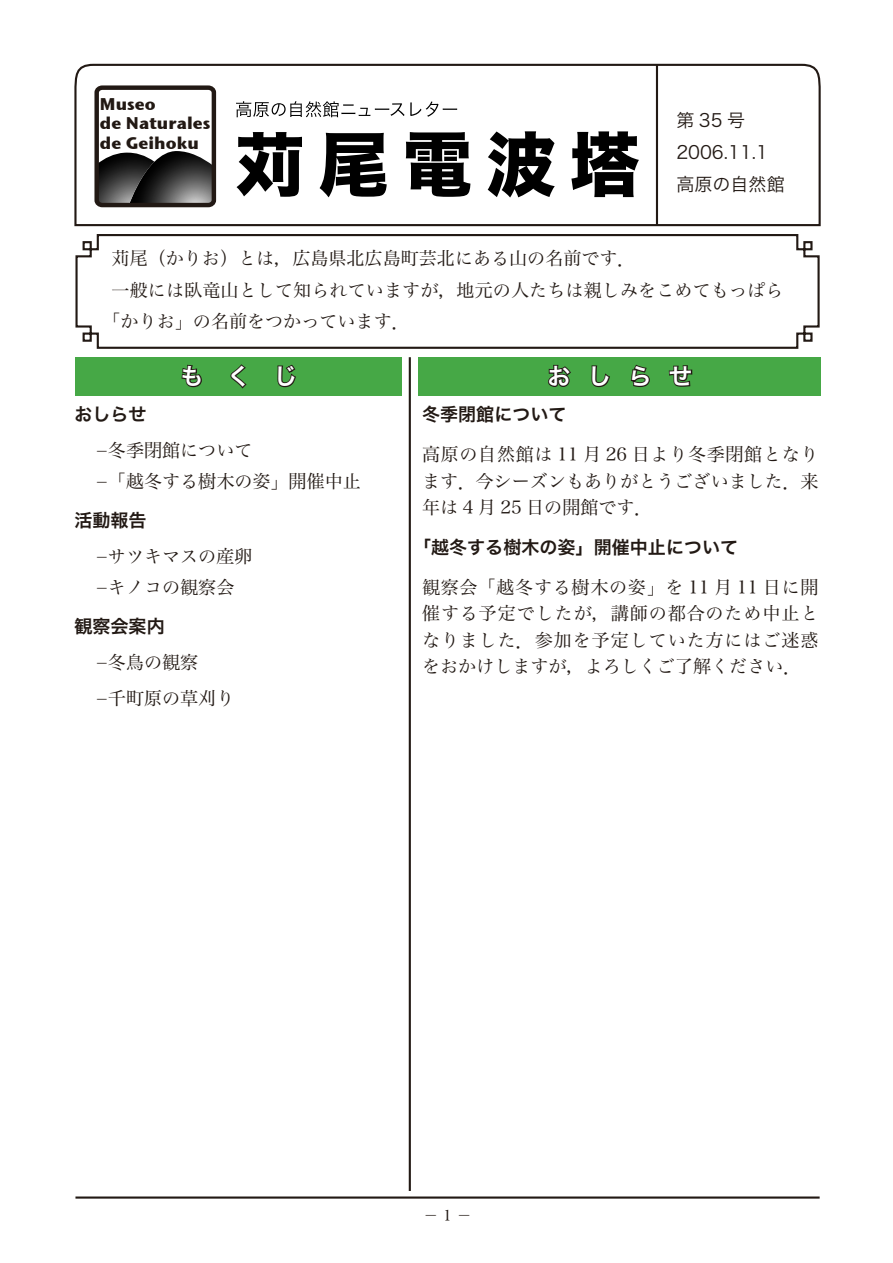
<style>
.page{position:relative;width:893px;height:1263px;background:#fff}
.page>*{position:absolute;margin:0;border:0;box-sizing:border-box;transform-origin:0 0}
.t1{font:23.4px "Hira Kaku Pro W6";color:#fff}
.おしらせ__記事本文{font:18px/26.5px "Hira Min Pro W3";color:#221914;text-align:justify}
.もくじ__記事タイトル{font:18px "Hira Min Pro W3";color:#221914}
.もくじ_大項目{font:18px "Hira Kaku Pro W6";color:#221914}
.t2{font:18px "Hira Kaku Pro W3";color:#221914}
.おしらせ__記事タイトル{font:18px "Hira Kaku Pro W6";color:#221914}
.t3{font:16.95px/19.4px "Stone Sans ITCTT Bold";color:#221914}
.t4{font:14.85px "Hira Min Pro W3";color:#221914}
</style>
<div class="page">
<svg style="left:75px;top:234px;width:745px;height:115px"></svg>
<svg style="left:74px;top:63px;width:747px;height:162px"></svg>
<hr style="left:656px;top:65px;width:2px;height:160px;background:#221914">
<div style="left:75px;top:357px;width:327px;height:39px;background:#46a846"></div>
<svg style="left:181px;top:364px;width:21px;height:24px"></svg>
<hr style="left:409px;top:357px;width:2px;height:834px;background:#221914">
<div style="left:419px;top:357px;width:402px;height:39px;background:#46a846"></div>
<svg style="left:668px;top:335px;width:25px;height:52px"></svg>
<hr style="left:75px;top:1196px;width:745px;height:2px;background:#221914">
<svg style="left:236px;top:101px;width:221px;height:16px"></svg>
<svg style="left:99px;top:151px;width:112px;height:51px;background:#4a4a4a"></svg>
<div style="left:94px;top:85px;width:122px;height:122px;border:4px solid #221914;border-radius:5px"></div>
<svg style="left:229px;top:132px;width:73px;height:257px"></svg>
<svg style="left:320px;top:133px;width:67px;height:64px"></svg>
<svg style="left:406px;top:132px;width:64px;height:65px"></svg>
<svg style="left:488px;top:131px;width:163px;height:257px"></svg>
<p class="t3" style="left:100px;top:94px;width:112px">Museo<br>de Naturales de Geihoku</p>
<p class="t2" style="left:676px;top:104px;width:70px">第35号</p>
<p class="t2" style="left:676px;top:136px;width:93px">2006.11.1</p>
<p class="t2" style="left:676px;top:168px;width:110px">高原の自然館</p>
<p class="おしらせ__記事本文" style="left:112px;top:243px;width:526px">苅尾（かりお）とは，広島県北広島町芸北にある山の名前です．</p>
<p class="おしらせ__記事本文" style="left:103px;top:272px;width:682px;line-height:31.7px;text-indent:9px">一般には臥竜山として知られていますが，地元の人たちは親しみをこめてもっぱら「かりお」の名前をつかっています．</p>
<p class="t1" style="left:180px;top:355px;width:118px">も　く　じ</p>
<p class="t1" style="left:547px;top:355px;width:146px">おしらせ</p>
<p class="もくじ_大項目" style="left:74px;top:398px;width:74px">おしらせ</p>
<p class="もくじ__記事タイトル" style="left:96px;top:434px;width:158px">-冬季閉館について</p>
<p class="もくじ__記事タイトル" style="left:96px;top:465px;width:267px">-「越冬する樹木の姿」開催中止</p>
<p class="もくじ_大項目" style="left:74px;top:504px;width:74px">活動報告</p>
<p class="もくじ__記事タイトル" style="left:96px;top:541px;width:158px">-サツキマスの産卵</p>
<p class="もくじ__記事タイトル" style="left:96px;top:571px;width:140px">-キノコの観察会</p>
<p class="もくじ_大項目" style="left:74px;top:610px;width:92px">観察会案内</p>
<p class="もくじ__記事タイトル" style="left:96px;top:647px;width:104px">-冬鳥の観察</p>
<p class="もくじ__記事タイトル" style="left:96px;top:682px;width:140px">-千町原の草刈り</p>
<p class="おしらせ__記事タイトル" style="left:422px;top:398px;width:146px">冬季閉館について</p>
<p class="おしらせ__記事本文" style="left:422px;top:439px;width:398px">高原の自然館は 11 月 26 日より冬季閉館となります．今シーズンもありがとうございました．来年は 4 月 25 日の開館です．</p>
<p class="もくじ_大項目" style="left:413px;top:530px;width:327px">「越冬する樹木の姿」開催中止について</p>
<p class="おしらせ__記事本文" style="left:422px;top:572px;width:398px">観察会「越冬する樹木の姿」を 11 月 11 日に開催する予定でしたが，講師の都合のため中止となりました．参加を予定していた方にはご迷惑をおかけしますが，よろしくご了解ください．</p>
<p class="t4" style="left:423px;top:1203px;width:50px">－ 1 －</p>
</div>
